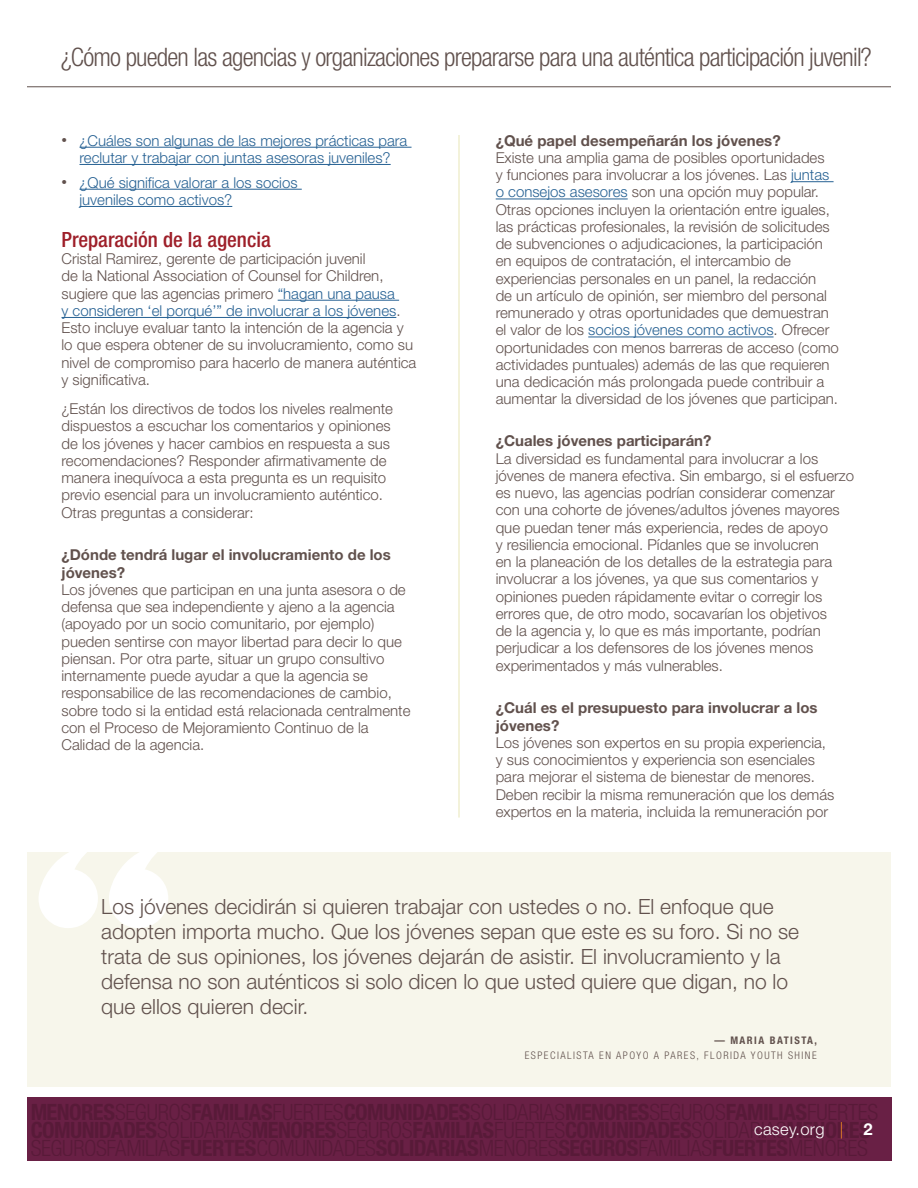
<style>
.page{position:relative;width:918px;height:1188px;background:#fff}
.page>*{position:absolute;margin:0;border:0;box-sizing:border-box;transform-origin:0 0}
.t1{font:300 condensed 25.5px "Helvetica Neue LT Std";letter-spacing:-.03em;color:#61514d}
.box_body{font:300 21px/25.2px "Helvetica Neue LT Std";color:#61514d}
.Head_2{font:500 condensed 21px "Helvetica Neue LT Std";color:#9e1f29}
.t2{font:300 16.5px "Helvetica Neue LT Std";letter-spacing:.02em;color:#fff}
.body{font:300 15px/17.2px "Helvetica Neue LT Std";color:#61514d}
.Head_3{font:700 15px/18px "Helvetica Neue LT Std";color:#61514d}
.t3{font:300 15px/17.2px "Helvetica Neue LT Std";color:#266193;text-align:center}
.body-2{font:300 condensed 10.5px/15px "Helvetica Neue LT Std";letter-spacing:.14em;color:#61514d;text-align:right}
.s1{font-size:11.25px;color:#61514d}
.s2{color:#266193}
.s3{font-weight:700}
.s4{color:#f18a21}
</style>
<div class="page">
<div style="left:27px;top:1098px;width:864px;height:63px;background:#692045"></div>
<hr style="left:27px;top:86px;width:864px;height:1px;background:#61514d">
<hr style="left:459px;top:135px;width:1px;height:683px;background:#e9e7b7">
<hr style="left:80px;top:147px;width:332px;height:1px;background:#266193">
<hr style="left:80px;top:164px;width:311px;height:1px;background:#266193">
<hr style="left:80px;top:189px;width:222px;height:1px;background:#266193">
<hr style="left:80px;top:206px;width:152px;height:1px;background:#266193">
<hr style="left:278px;top:300px;width:121px;height:1px;background:#266193">
<hr style="left:62px;top:317px;width:334px;height:1px;background:#266193">
<hr style="left:791px;top:181px;width:43px;height:1px;background:#266193">
<hr style="left:496px;top:199px;width:132px;height:1px;background:#266193">
<hr style="left:588px;top:337px;width:186px;height:1px;background:#266193">
<div style="left:27px;top:852px;width:864px;height:234px;background:#f7f6eb"></div>
<svg style="left:39px;top:852px;width:129px;height:76px"></svg>
<h1 class="t1" style="left:61px;top:42px;width:812px">¿Cómo pueden las agencias y organizaciones prepararse para una auténtica participación juvenil?</h1>
<p class="t3" style="left:62px;top:131px;width:347px"><span class="s1">•</span> ¿Cuáles son algunas de las mejores prácticas para reclutar y trabajar con juntas asesoras juveniles?</p>
<p class="t3" style="left:80px;top:173px;width:220px;text-align:left;text-indent:-18px"><span class="s1">•</span> ¿Qué significa valorar a los socios juveniles como activos?</p>
<p class="Head_2" style="left:62px;top:227px;width:211px">Preparación de la agencia</p>
<p class="body" style="left:62px;top:250px;width:356px">Cristal Ramirez, gerente de participación juvenil<br>de la National Association of Counsel for Children, sugiere que las agencias primero <span class="s2">“hagan una pausa<br>y consideren ‘el porqué’” de involucrar a los jóvenes</span>.<br>Esto incluye evaluar tanto la intención de la agencia y lo que espera obtener de su involucramiento, como su nivel de compromiso para hacerlo de manera auténtica y significativa.</p>
<p class="body" style="left:62px;top:400px;width:333px">¿Están los directivos de todos los niveles realmente dispuestos a escuchar los comentarios y opiniones de los jóvenes y hacer cambios en respuesta a sus recomendaciones? Responder afirmativamente de manera inequívoca a esta pregunta es un requisito previo esencial para un involucramiento auténtico.<br>Otras preguntas a considerar:</p>
<p class="Head_3" style="left:62px;top:545px;width:331px">¿Dónde tendrá lugar el involucramiento de los jóvenes?</p>
<p class="body" style="left:62px;top:581px;width:351px">Los jóvenes que participan en una junta asesora o de defensa que sea independiente y ajeno a la agencia (apoyado por un socio comunitario, por ejemplo) pueden sentirse con mayor libertad para decir lo que piensan. Por otra parte, situar un grupo consultivo internamente puede ayudar a que la agencia se responsabilice de las recomendaciones de cambio, sobre todo si la entidad está relacionada centralmente con el Proceso de Mejoramiento Continuo de la Calidad de la agencia.</p>
<p class="Head_3" style="left:496px;top:131px;width:287px">¿Qué papel desempeñarán los jóvenes?</p>
<p class="body" style="left:496px;top:149px;width:345px">Existe una amplia gama de posibles oportunidades<br>y funciones para involucrar a los jóvenes. Las <span class="s2">juntas o consejos asesores</span> son una opción muy popular.<br>Otras opciones incluyen la orientación entre iguales, las prácticas profesionales, la revisión de solicitudes de subvenciones o adjudicaciones, la participación en equipos de contratación, el intercambio de experiencias personales en un panel, la redacción<br>de un artículo de opinión, ser miembro del personal remunerado y otras oportunidades que demuestran el valor de los <span class="s2">socios jóvenes como activos</span>. Ofrecer oportunidades con menos barreras de acceso (como actividades puntuales) además de las que requieren una dedicación más prolongada puede contribuir a aumentar la diversidad de los jóvenes que participan.</p>
<p class="Head_3" style="left:496px;top:432px;width:217px">¿Cuales jóvenes participarán?</p>
<p class="body" style="left:496px;top:449px;width:360px">La diversidad es fundamental para involucrar a los jóvenes de manera efectiva. Sin embargo, si el esfuerzo es nuevo, las agencias podrían considerar comenzar con una cohorte de jóvenes/adultos jóvenes mayores que puedan tener más experiencia, redes de apoyo<br>y resiliencia emocional. Pídanles que se involucren<br>en la planeación de los detalles de la estrategia para involucrar a los jóvenes, ya que sus comentarios y opiniones pueden rápidamente evitar o corregir los errores que, de otro modo, socavarían los objetivos<br>de la agencia y, lo que es más importante, podrían perjudicar a los defensores de los jóvenes menos experimentados y más vulnerables.</p>
<p class="Head_3" style="left:496px;top:698px;width:323px">¿Cuál es el presupuesto para involucrar a los jóvenes?</p>
<p class="body" style="left:496px;top:734px;width:340px">Los jóvenes son expertos en su propia experiencia, y sus conocimientos y experiencia son esenciales para mejorar el sistema de bienestar de menores.<br>Deben recibir la misma remuneración que los demás expertos en la materia, incluida la remuneración por</p>
<p class="box_body" style="left:101px;top:893px;width:699px">Los jóvenes decidirán si quieren trabajar con ustedes o no. El enfoque que adopten importa mucho. Que los jóvenes sepan que este es su foro. Si no se trata de sus opiniones, los jóvenes dejarán de asistir. El involucramiento y la defensa no son auténticos si solo dicen lo que usted quiere que digan, no lo que ellos quieren decir.</p>
<p class="body-2" style="left:525px;top:1032px;width:294px"><span class="s3">— MARIA BATISTA,<br></span>ESPECIALISTA EN APOYO A PARES, FLORIDA YOUTH SHINE</p>
<p class="t2" style="left:754px;top:1119px;width:120px">casey.org <span class="s4">|</span> <span class="s3">2</span></p>
</div>
